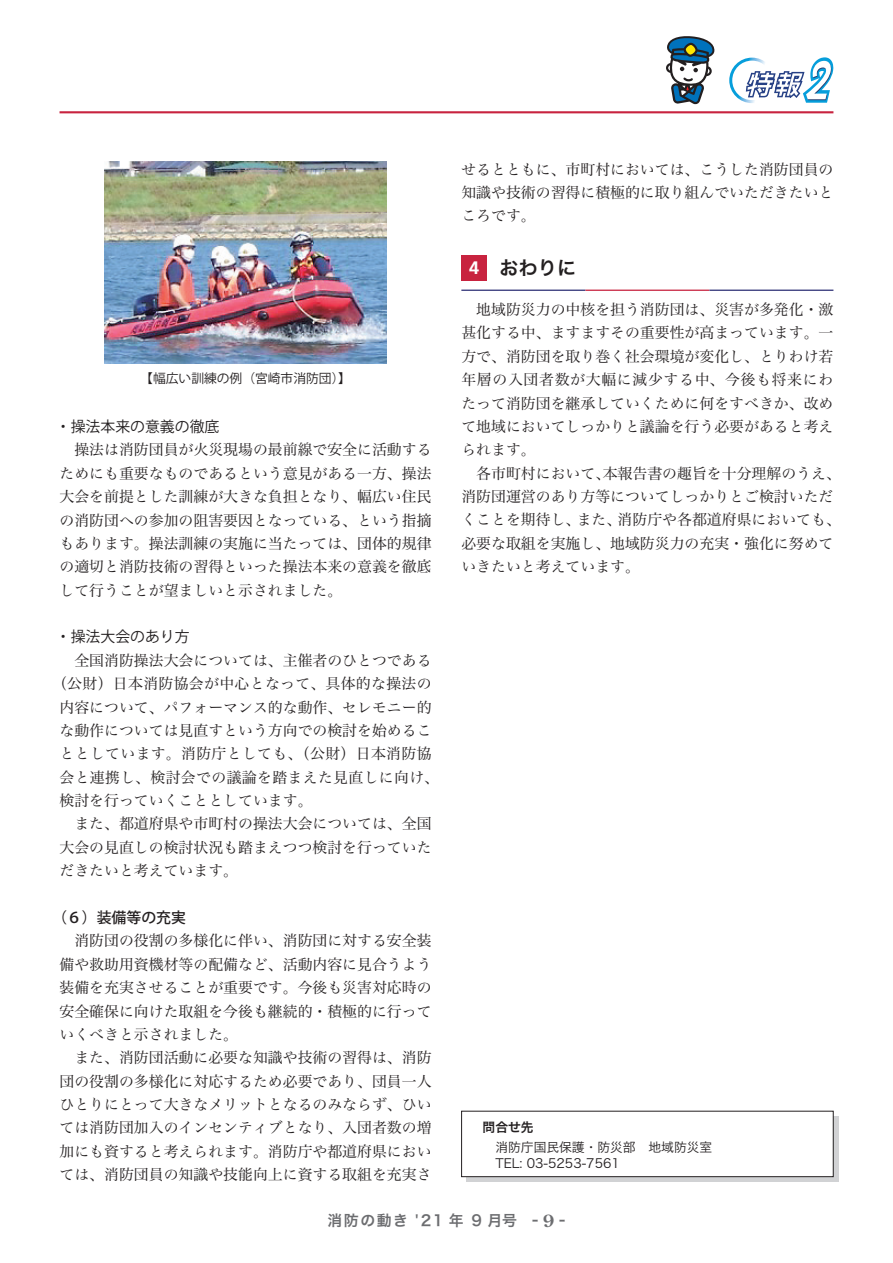
<style>
.page{position:relative;width:893px;height:1263px;background:#fff}
.page>*{position:absolute;margin:0;border:0;box-sizing:border-box;transform-origin:0 0}
.t1{font:19.2px "Hira Kaku Pro N W6";color:#231f20}
.t2{font:14.85px/23.4px "Hira Min Pro N W3";color:#231f20}
.t3{font:14.85px "Hira Min Pro N W3";letter-spacing:.025em;color:#231f20}
.t4{font:14.85px "Hira Min Pro N W3";letter-spacing:.02em;color:#231f20}
.t5{font:14.85px "Koz Go Pro";color:#231f20}
.t6{font:14.85px "Hira Kaku Pro W6";letter-spacing:.1em;color:#6c6d70}
.t7{font:500 14.85px "Koz Go Pro";color:#231f20}
.t8{font:12.75px/15.9px "Hira Kaku Pro N W3";color:#231f20}
.t9{font:12.75px "Koz Go Pro";color:#231f20}
.t10{font:12.75px "Hira Kaku Pro N W6";color:#231f20}
.s1{font-family:"Frutiger LT Std";font-weight:700;font-size:18px;color:#fff}
.s2{font-family:"Century Old Style Std";font-weight:700;font-size:16.95px}
</style>
<div class="page">
<hr style="left:461px;top:290px;width:124px;height:1px;background:#303276">
<hr style="left:585px;top:290px;width:124px;height:1px;background:#c8233f">
<hr style="left:709px;top:290px;width:124px;height:1px;background:#303276">
<div style="left:461px;top:255px;width:26px;height:26px;background:#c8233f"></div>
<img style="left:104px;top:162px;width:283px;height:202px">
<svg style="left:467px;top:1116px;width:372px;height:66px;background:#c8c9ca"></svg>
<div style="left:462px;top:1111px;width:371px;height:66px;background:#fff"></div>
<div style="left:461px;top:1111px;width:372px;height:66px;border:1px solid #231f20"></div>
<hr style="left:60px;top:111px;width:773px;height:2px;background:#c8233f">
<svg style="left:729px;top:57px;width:105px;height:46px"></svg>
<svg style="left:666px;top:36px;width:49px;height:69px"></svg>
<p class="t9" style="left:140px;top:370px;width:212px">【幅広い訓練の例（宮崎市消防団）】</p>
<p class="t5" style="left:56px;top:417px;width:165px">・操法本来の意義の徹底</p>
<p class="t2" style="left:60px;top:437px;width:374px;text-align:justify">　操法は消防団員が火災現場の最前線で安全に活動するためにも重要なものであるという意見がある一方、操法大会を前提とした訓練が大きな負担となり、幅広い住民の消防団への参加の阻害要因となっている、という指摘もあります。操法訓練の実施に当たっては、団体的規律の適切と消防技術の習得といった操法本来の意義を徹底して行うことが望ましいと示されました。</p>
<p class="t5" style="left:56px;top:627px;width:135px">・操法大会のあり方</p>
<p class="t2" style="left:60px;top:647px;width:374px">　全国消防操法大会については、主催者のひとつである</p>
<p class="t4" style="left:52px;top:671px;width:381px">（公財）日本消防協会が中心となって、具体的な操法の</p>
<p class="t2" style="left:60px;top:694px;width:374px">内容について、パフォーマンス的な動作、セレモニー的</p>
<p class="t2" style="left:60px;top:717px;width:374px">な動作については見直すという方向での検討を始めるこ</p>
<p class="t3" style="left:60px;top:741px;width:374px">ととしています。消防庁としても、（公財）日本消防協</p>
<p class="t3" style="left:60px;top:764px;width:381px">会と連携し、検討会での議論を踏まえた見直しに向け、</p>
<p class="t2" style="left:60px;top:787px;width:254px">検討を行っていくこととしています。</p>
<p class="t2" style="left:60px;top:811px;width:374px">　また、都道府県や市町村の操法大会については、全国</p>
<p class="t2" style="left:60px;top:834px;width:374px">大会の見直しの検討状況も踏まえつつ検討を行っていた</p>
<p class="t2" style="left:60px;top:858px;width:180px">だきたいと考えています。</p>
<p class="t7" style="left:52px;top:908px;width:135px">（６）装備等の充実</p>
<p class="t2" style="left:60px;top:928px;width:374px">　消防団の役割の多様化に伴い、消防団に対する安全装備や救助用資機材等の配備など、活動内容に見合うよう装備を充実させることが重要です。今後も災害対応時の安全確保に向けた取組を今後も継続的・積極的に行っていくべきと示されました。<br>　また、消防団活動に必要な知識や技術の習得は、消防団の役割の多様化に対応するため必要であり、団員一人ひとりにとって大きなメリットとなるのみならず、ひいては消防団加入のインセンティブとなり、入団者数の増加にも資すると考えられます。消防庁や都道府県においては、消防団員の知識や技能向上に資する取組を充実さ</p>
<p class="t2" style="left:461px;top:156px;width:374px;text-align:justify">せるとともに、市町村においては、こうした消防団員の知識や技術の習得に積極的に取り組んでいただきたいところです。</p>
<p class="t1" style="left:469px;top:251px;width:109px"><span class="s1">4</span> おわりに</p>
<p class="t2" style="left:461px;top:296px;width:381px">　地域防災力の中核を担う消防団は、災害が多発化・激甚化する中、ますますその重要性が高まっています。一方で、消防団を取り巻く社会環境が変化し、とりわけ若年層の入団者数が大幅に減少する中、今後も将来にわたって消防団を継承していくために何をすべきか、改めて地域においてしっかりと議論を行う必要があると考えられます。<br>　各市町村において、本報告書の趣旨を十分理解のうえ、消防団運営のあり方等についてしっかりとご検討いただくことを期待し、また、消防庁や各都道府県においても、必要な取組を実施し、地域防災力の充実・強化に努めていきたいと考えています。</p>
<p class="t10" style="left:483px;top:1115px;width:53px">問合せ先</p>
<p class="t8" style="left:483px;top:1138px;width:231px">　消防庁国民保護・防災部　地域防災室　TEL: 03-5253-7561</p>
<p class="t6" style="left:328px;top:1207px;width:239px">消防の動き '21 年 9 月号 - <span class="s2">9</span> -</p>
</div>
